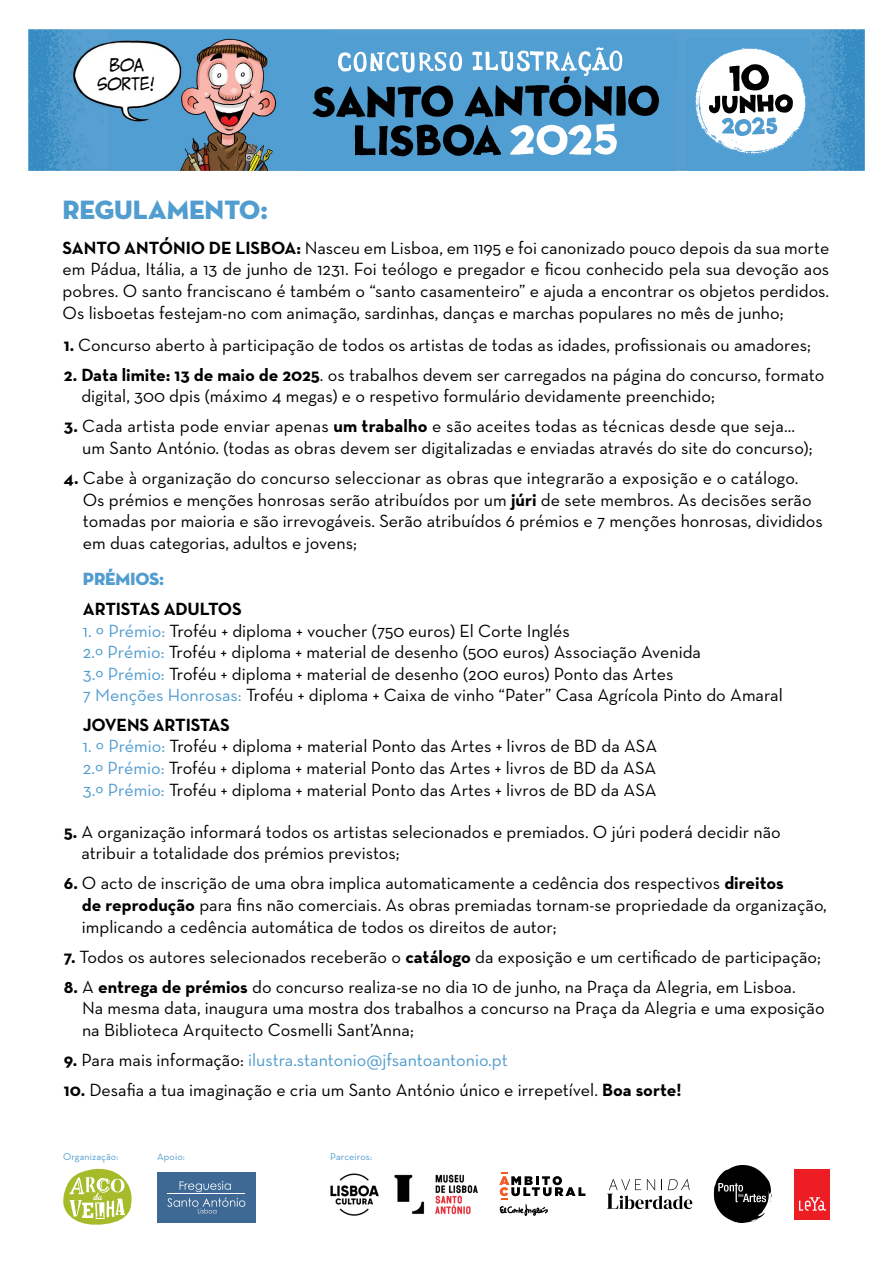
<style>
.page{position:relative;width:893px;height:1263px;background:#fff}
.page>*{position:absolute;margin:0;border:0;box-sizing:border-box;transform-origin:0 0}
.t1{font:27px "Neutraface Display Titling";color:#519dcf}
.t2{font:23.4px/19.5px "ZITZ";letter-spacing:.05em;color:#000;text-align:center}
.t3{font:18px/21.6px "Neutraface Text";color:#000}
.t4{font:18px "Neutraface Text";color:#519dcf}
.t5{font:700 18px "Neutraface Text";letter-spacing:-.01em;color:#000}
.t6{font:18px "Neutraface Display Titling";letter-spacing:-.01em;color:#519dcf}
.t7{font:10.05px "Neutraface Text";letter-spacing:.01em;color:#519dcf}
.s1{font-weight:700}
.s2{color:#519dcf}
.s3{font-weight:700;color:#000}
.s4{color:#000}
</style>
<div class="page">
<img style="left:29px;top:30px;width:835px;height:141px">
<img style="left:689px;top:42px;width:121px;height:115px">
<svg style="left:709px;top:64px;width:90px;height:72px"></svg>
<svg style="left:510px;top:124px;width:107px;height:31px"></svg>
<svg style="left:355px;top:124px;width:146px;height:32px;background:#264a63"></svg>
<svg style="left:312px;top:47px;width:347px;height:70px;background:#4e82a6"></svg>
<div style="left:157px;top:1172px;width:98px;height:50px;background:#3e6995"></div>
<svg style="left:607px;top:1179px;width:85px;height:30px"></svg>
<svg style="left:63px;top:1168px;width:69px;height:57px"></svg>
<img style="left:330px;top:1173px;width:148px;height:42px">
<img style="left:714px;top:1165px;width:58px;height:58px">
<svg style="left:180px;top:1181px;width:51px;height:11px"></svg>
<svg style="left:167px;top:1198px;width:78px;height:15px"></svg>
<hr style="left:167px;top:1193px;width:78px;height:1px;background:#fff">
<div style="left:794px;top:1169px;width:36px;height:50px;background:#ed1d24"></div>
<svg style="left:799px;top:1197px;width:27px;height:14px"></svg>
<svg style="left:499px;top:1172px;width:86px;height:44px"></svg>
<p class="t2" style="left:98px;top:52px;width:58px">BOA<br>SORTE!</p>
<h1 class="t1" style="left:62px;top:193px;width:207px">REGULAMENTO:</h1>
<p class="t3" style="left:63px;top:237px;width:768px;text-align:justify"><span class="s1">SANTO ANTÓNIO DE LISBOA:</span> Nasceu em Lisboa, em 1195 e foi canonizado pouco depois da sua morte em Pádua, Itália, a 13 de junho de 1231. Foi teólogo e pregador e ficou conhecido pela sua devoção aos pobres. O santo franciscano é também o “santo casamenteiro” e ajuda a encontrar os objetos perdidos.<br>Os lisboetas festejam-no com animação, sardinhas, danças e marchas populares no mês de junho;</p>
<p class="t3" style="left:64px;top:333px;width:749px"><span class="s1">1.</span> Concurso aberto à participação de todos os artistas de todas as idades, profissionais ou amadores;</p>
<p class="t3" style="left:81px;top:363px;width:744px;text-indent:-17px"><span class="s1">2. Data limite: 13 de maio de 2025</span>. os trabalhos devem ser carregados na página do concurso, formato digital, 300 dpis (máximo 4 megas) e o respetivo formulário devidamente preenchido;</p>
<p class="t3" style="left:82px;top:415px;width:732px;text-indent:-18px"><span class="s1">3.</span> Cada artista pode enviar apenas <span class="s1">um trabalho</span> e são aceites todas as técnicas desde que seja... um Santo António. (todas as obras devem ser digitalizadas e enviadas através do site do concurso);</p>
<p class="t3" style="left:83px;top:467px;width:741px;text-indent:-19px"><span class="s1">4.</span> Cabe à organização do concurso seleccionar as obras que integrarão a exposição e o catálogo.<br>Os prémios e menções honrosas serão atribuídos por um <span class="s1">júri</span> de sete membros. As decisões serão tomadas por maioria e são irrevogáveis. Serão atribuídos 6 prémios e 7 menções honrosas, divididos em duas categorias, adultos e jovens;</p>
<p class="t6" style="left:83px;top:568px;width:83px">PRÉMIOS:</p>
<p class="t5" style="left:83px;top:597px;width:33px">Artistas</p>
<p class="t5" style="left:164px;top:597px;width:80px">ADULTOS</p>
<p class="t3" style="left:83px;top:619px;width:701px"><span class="s2">1. º Prémio:</span> Troféu + diploma + voucher (750 euros) El Corte Inglés<br><span class="s2">2.º Prémio:</span> Troféu + diploma + material de desenho (500 euros) Associação Avenida<br><span class="s2">3.º Prémio:</span> Troféu + diploma + material de desenho (200 euros) Ponto das Artes<br><span class="s2">7 Menções Honrosas:</span> Troféu + diploma + Caixa de vinho “Pater” Casa Agrícola Pinto do Amaral</p>
<p class="t5" style="left:83px;top:713px;width:45px">Jovens</p>
<p class="t5" style="left:153px;top:713px;width:33px">artistas</p>
<p class="t3" style="left:83px;top:735px;width:576px;text-align:justify"><span class="s2">1. º Prémio:</span> Troféu + diploma + material Ponto das Artes + livros de BD da ASA <span class="s2">2.º Prémio:</span> Troféu + diploma + material Ponto das Artes + livros de BD da ASA <span class="s2">3.º Prémio:</span> Troféu + diploma + material Ponto das Artes + livros de BD da ASA</p>
<p class="t3" style="left:81px;top:820px;width:701px;text-indent:-18px"><span class="s1">5.</span> A organização informará todos os artistas selecionados e premiados. O júri poderá decidir não atribuir a totalidade dos prémios previstos;</p>
<p class="t3" style="left:82px;top:872px;width:746px;text-indent:-18px"><span class="s1">6.</span> O acto de inscrição de uma obra implica automaticamente a cedência dos respectivos <span class="s1">direitos<br>de reprodução</span> para fins não comerciais. As obras premiadas tornam-se propriedade da organização, implicando a cedência automática de todos os direitos de autor;</p>
<p class="t3" style="left:64px;top:945px;width:759px"><span class="s1">7.</span> Todos os autores selecionados receberão o <span class="s1">catálogo</span> da exposição e um certificado de participação;</p>
<p class="t3" style="left:82px;top:975px;width:744px;text-indent:-18px"><span class="s1">8.</span> A <span class="s1">entrega de prémios</span> do concurso realiza-se no dia 10 de junho, na Praça da Alegria, em Lisboa.<br>Na mesma data, inaugura uma mostra dos trabalhos a concurso na Praça da Alegria e uma exposição na Biblioteca Arquitecto Cosmelli Sant’Anna;</p>
<p class="t4" style="left:64px;top:1049px;width:445px"><span class="s3">9.</span> <span class="s4">Para mais informação:</span> ilustra.stantonio@jfsantoantonio.pt</p>
<p class="t3" style="left:64px;top:1079px;width:619px"><span class="s1">10.</span> Desafia a tua imaginação e cria um Santo António único e irrepetível. <span class="s1">Boa sorte!</span></p>
<p class="t7" style="left:63px;top:1150px;width:57px">Organização:</p>
<p class="t7" style="left:157px;top:1150px;width:29px">Apoio:</p>
<p class="t7" style="left:330px;top:1150px;width:43px">Parceiros:</p>
</div>
